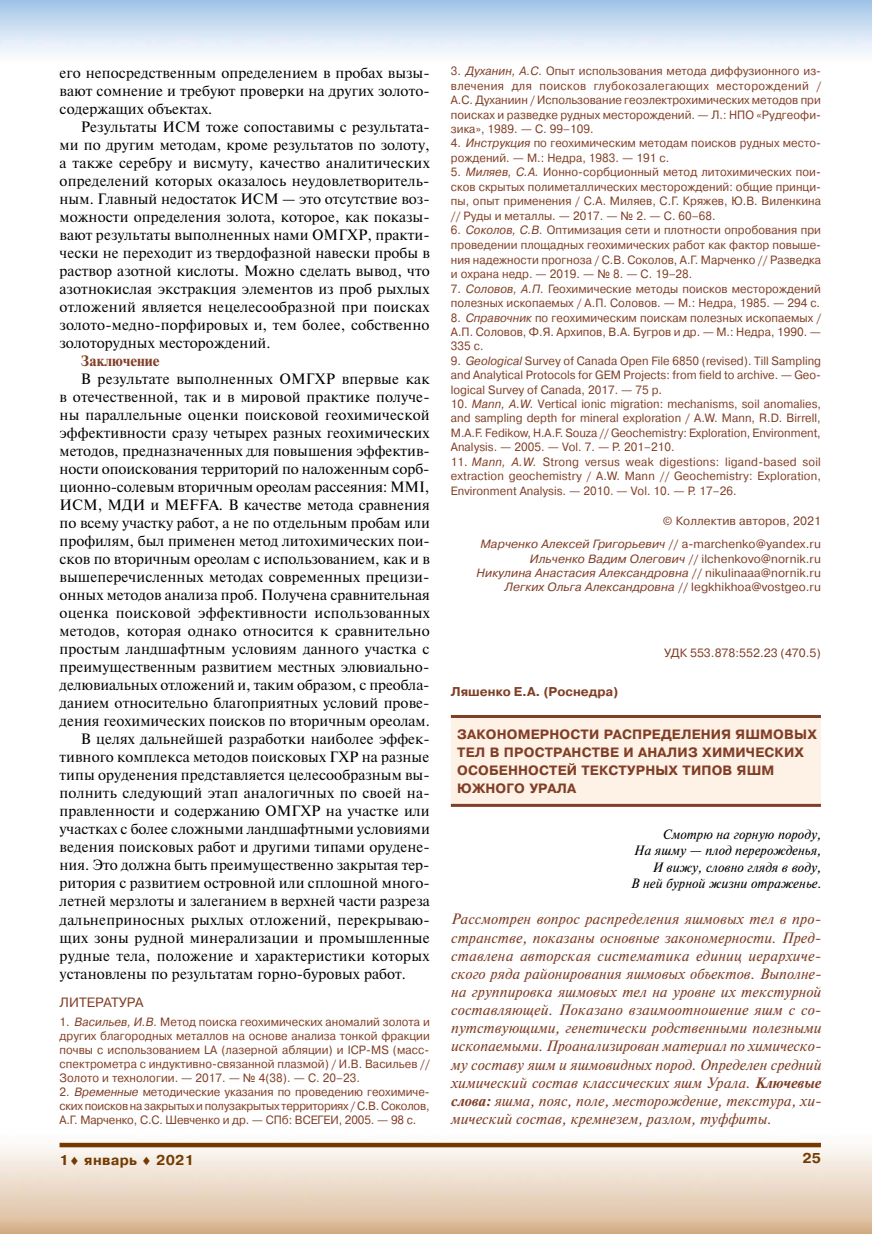
<style>
.page{position:relative;width:872px;height:1234px;background:#fff}
.page>*{position:absolute;margin:0;border:0;box-sizing:border-box;transform-origin:0 0}
.t1{font:15px/18px "Newton C";letter-spacing:.005em;color:#000;text-align:justify}
.t2{font:italic 15px/18.1px "Newton C";letter-spacing:.005em;color:#813e26;text-align:justify}
.t3{font:700 15px "Newton C";letter-spacing:.005em;color:#813e26}
.t4{font:700 14.25px "Pragmatica C";letter-spacing:.025em;color:#753a02}
.t5{font:700 13.5px/18px "Pragmatica C";letter-spacing:.01em;color:#813e26}
.t6{font:italic 13.5px/16.2px "Newton C";letter-spacing:.005em;color:#000;text-align:right}
.t7{font:13.5px "Pragmatica C";letter-spacing:.005em;color:#813e26}
.t8{font:700 12.75px "Pragmatica C";color:#813e26}
.t9{font:12px/14.4px "Pragmatica C";letter-spacing:.005em;color:#813e26;text-align:justify;scale:.95 1}
.t10{font:italic 12px/14.4px "Pragmatica C";letter-spacing:.005em;color:#813e26;text-align:right}
.t11{font:12px/23px "Pragmatica C";letter-spacing:.005em;color:#813e26;text-align:right}
.s1{font-style:italic}
.s2{font-style:normal}
.s3{font-weight:700}
</style>
<div class="page">
<img style="left:26px;top:1142px;width:846px;height:91px">
<svg style="left:60px;top:1142px;width:761px;height:4px;background:#906033"></svg>
<div style="left:451px;top:716px;width:370px;height:90px;background:#fef1e5"></div>
<hr style="left:451px;top:714px;width:370px;height:3px;background:#813e26">
<hr style="left:451px;top:803px;width:370px;height:3px;background:#813e26">
<p class="t1" style="left:60px;top:64px;width:372px">его непосредственным определением в пробах вызы&shy;вают сомнение и требуют проверки на других золото&shy;содержащих объектах.</p>
<p class="t1" style="left:60px;top:118px;width:372px;text-indent:21px">Результаты ИСМ тоже сопоставимы с результата&shy;ми по другим методам, кроме результатов по золоту, а также серебру и висмуту, качество аналитических определений которых оказалось неудовлетворитель&shy;ным. Главный недостаток ИСМ — это отсутствие воз&shy;можности определения золота, которое, как показы&shy;вают результаты выполненных нами ОМГХР, практи&shy;чески не переходит из твердофазной навески пробы в раствор азотной кислоты. Можно сделать вывод, что азотнокислая экстракция элементов из проб рыхлых отложений является нецелесообразной при поисках золото-медно-порфировых и, тем более, собственно золоторудных месторождений.</p>
<p class="t3" style="left:81px;top:352px;width:80px">Заключение</p>
<p class="t1" style="left:81px;top:370px;width:350px">В результате выполненных ОМГХР впервые как</p>
<p class="t1" style="left:60px;top:388px;width:372px">в отечественной, так и в мировой практике получе-</p>
<p class="t1" style="left:60px;top:406px;width:371px">ны параллельные оценки поисковой геохимической</p>
<p class="t1" style="left:60px;top:424px;width:371px">эффективности сразу четырех разных геохимических</p>
<p class="t1" style="left:60px;top:442px;width:372px">методов, предназначенных для повышения эффектив-</p>
<p class="t1" style="left:60px;top:460px;width:371px">ности опоискования территорий по наложенным сорб-</p>
<p class="t1" style="left:60px;top:478px;width:371px">ционно-солевым вторичным ореолам рассеяния: MMI,</p>
<p class="t1" style="left:60px;top:496px;width:372px">ИСМ, МДИ и MEFFA. В качестве метода сравнения</p>
<p class="t1" style="left:60px;top:514px;width:372px">по всему участку работ, а не по отдельным пробам или</p>
<p class="t1" style="left:60px;top:532px;width:372px">профилям, был применен метод литохимических пои-</p>
<p class="t1" style="left:60px;top:550px;width:372px">сков по вторичным ореолам с использованием, как и в</p>
<p class="t1" style="left:60px;top:568px;width:371px">вышеперечисленных методах современных прецизи-</p>
<p class="t1" style="left:60px;top:586px;width:372px">онных методов анализа проб. Получена сравнительная</p>
<p class="t1" style="left:60px;top:604px;width:372px">оценка поисковой эффективности использованных</p>
<p class="t1" style="left:60px;top:622px;width:372px">методов, которая однако относится к сравнительно</p>
<p class="t1" style="left:60px;top:640px;width:371px">простым ландшафтным условиям данного участка с</p>
<p class="t1" style="left:60px;top:658px;width:369px">преимущественным развитием местных элювиально-</p>
<p class="t1" style="left:60px;top:676px;width:371px">делювиальных отложений и, таким образом, с преобла-</p>
<p class="t1" style="left:60px;top:694px;width:371px">данием относительно благоприятных условий прове-</p>
<p class="t1" style="left:60px;top:712px;width:372px">дения геохимических поисков по вторичным ореолам.</p>
<p class="t1" style="left:81px;top:730px;width:350px">В целях дальнейшей разработки наиболее эффек-</p>
<p class="t1" style="left:60px;top:748px;width:371px">тивного комплекса методов поисковых ГХР на разные</p>
<p class="t1" style="left:60px;top:766px;width:372px">типы оруденения представляется целесообразным вы-</p>
<p class="t1" style="left:60px;top:784px;width:372px">полнить следующий этап аналогичных по своей на-</p>
<p class="t1" style="left:60px;top:802px;width:371px">правленности и содержанию ОМГХР на участке или</p>
<p class="t1" style="left:60px;top:820px;width:372px">участках с более сложными ландшафтными условиями</p>
<p class="t1" style="left:60px;top:838px;width:372px">ведения поисковых работ и другими типами орудене-</p>
<p class="t1" style="left:60px;top:856px;width:371px">ния. Это должна быть преимущественно закрытая тер-</p>
<p class="t1" style="left:60px;top:874px;width:372px">ритория с развитием островной или сплошной много-</p>
<p class="t1" style="left:60px;top:892px;width:372px">летней мерзлоты и залеганием в верхней части разреза</p>
<p class="t1" style="left:60px;top:910px;width:372px">дальнеприносных рыхлых отложений, перекрываю-</p>
<p class="t1" style="left:60px;top:928px;width:372px">щих зоны рудной минерализации и промышленные</p>
<p class="t1" style="left:60px;top:946px;width:371px">рудные тела, положение и характеристики которых</p>
<p class="t1" style="left:60px;top:964px;width:348px">установлены по результатам горно-буровых работ.</p>
<p class="t7" style="left:60px;top:995px;width:86px">ЛИТЕРАТУРА</p>
<p class="t9" style="left:60px;top:1015px;width:391px;line-height:14px">1. <span class="s1">Васильев, И.В.</span> Метод поиска геохимических аномалий золота и других благородных металлов на основе анализа тонкой фракции почвы с использованием LA (лазерной абляции) и ICP-MS (масс&shy;спектрометра с индуктивно-связанной плазмой) / И.В. Васильев // Золото и технологии. — 2017. — № 4(38). — С. 20–23.</p>
<p class="t9" style="left:60px;top:1084px;width:391px;line-height:14px">2. <span class="s1">Временные</span> методические указания по проведению геохимиче&shy;ских поисков на закрытых и полузакрытых территориях / С.В. Соколов, А.Г. Марченко, С.С. Шевченко и др. — СПб: ВСЕГЕИ, 2005. — 98 с.</p>
<p class="t9" style="left:451px;top:64px;width:391px">3. <span class="s1">Духанин, А.С.</span> Опыт использования метода диффузионного из&shy;влечения для поисков глубокозалегающих месторождений / А.С. Духаниин / Использование геоэлектрохимических методов при поисках и разведке рудных месторождений. — Л.: НПО «Рудгеофи&shy;зика», 1989. — С. 99–109.</p>
<p class="t9" style="left:451px;top:136px;width:391px">4. <span class="s1">Инструкция</span> по геохимическим методам поисков рудных место&shy;рождений. — М.: Недра, 1983. — 191 с.</p>
<p class="t9" style="left:451px;top:165px;width:391px">5. <span class="s1">Миляев, С.А.</span> Ионно-сорбционный метод литохимических пои&shy;сков скрытых полиметаллических месторождений: общие принци&shy;пы, опыт применения / С.А. Миляев, С.Г. Кряжев, Ю.В. Виленкина // Руды и металлы. — 2017. — № 2. — С. 60–68.</p>
<p class="t9" style="left:451px;top:223px;width:391px">6. <span class="s1">Соколов, С.В.</span> Оптимизация сети и плотности опробования при проведении площадных геохимических работ как фактор повыше&shy;ния надежности прогноза / С.В. Соколов, А.Г. Марченко // Разведка и охрана недр. — 2019. — № 8. — С. 19–28.</p>
<p class="t9" style="left:451px;top:281px;width:391px">7. <span class="s1">Соловов, А.П.</span> Геохимические методы поисков месторождений полезных ископаемых / А.П. Соловов. — М.: Недра, 1985. — 294 с.</p>
<p class="t9" style="left:451px;top:310px;width:391px">8. <span class="s1">Справочник</span> по геохимическим поискам полезных ископаемых / А.П. Соловов, Ф.Я. Архипов, В.А. Бугров и др. — М.: Недра, 1990. — 335 с.</p>
<p class="t9" style="left:451px;top:353px;width:391px">9. <span class="s1">Geological</span> Survey of Canada Open File 6850 (revised). Till Sampling and Analytical Protocols for GEM Projects: from field to archive. — Geo&shy;logical Survey of Canada, 2017. — 75 p.</p>
<p class="t9" style="left:451px;top:397px;width:391px">10. <span class="s1">Mann, A.W.</span> Vertical ionic migration: mechanisms, soil anomalies, and sampling depth for mineral exploration / A.W. Mann, R.D. Birrell, M.A.F. Fedikow, H.A.F. Souza // Geochemistry: Exploration, Environment, Analysis. — 2005. — Vol. 7. — P. 201–210.</p>
<p class="t9" style="left:451px;top:454px;width:391px">11. <span class="s1">Mann, A.W.</span> Strong versus weak digestions: ligand-based soil extraction geochemistry / A.W. Mann // Geochemistry: Exploration, Environment Analysis. — 2010. — Vol. 10. — P. 17–26.</p>
<p class="t11" style="left:480px;top:510px;width:342px">© Коллектив авторов, 2021<br><span class="s1">Марченко Алексей Григорьевич</span> // a-marchenko@yandex.ru</p>
<p class="t10" style="left:476px;top:551px;width:346px">Ильченко Вадим Олегович <span class="s2">// ilchenkovo@nornik.ru<br></span>Никулина Анастасия Александровна <span class="s2">// nikulinaaa@nornik.ru<br></span>Легких Ольга Александровна <span class="s2">// legkhikhoa@vostgeo.ru</span></p>
<p class="t11" style="left:664px;top:641px;width:158px">УДК 553.878:552.23 (470.5)</p>
<p class="t8" style="left:451px;top:684px;width:169px">Ляшенко Е.А. (Роснедра)</p>
<p class="t5" style="left:457px;top:725px;width:361px">ЗАКОНОМЕРНОСТИ РАСПРЕДЕЛЕНИЯ ЯШМОВЫХ<br>ТЕЛ В ПРОСТРАНСТВЕ И АНАЛИЗ ХИМИЧЕСКИХ<br>ОСОБЕННОСТЕЙ ТЕКСТУРНЫХ ТИПОВ ЯШМ<br>ЮЖНОГО УРАЛА</p>
<p class="t6" style="left:630px;top:826px;width:192px">Смотрю на горную породу,<br>На яшму — плод перерожденья,<br>И вижу, словно глядя в воду,<br>В ней бурной жизни отраженье<span class="s2">.</span></p>
<p class="t2" style="left:451px;top:910px;width:372px">Рассмотрен вопрос распределения яшмовых тел в про&shy;странстве, показаны основные закономерности. Пред&shy;ставлена авторская систематика единиц иерархиче&shy;ского ряда районирования яшмовых объектов. Выполне&shy;на группировка яшмовых тел на уровне их текстурной составляющей. Показано взаимоотношение яшм с со&shy;путствующими, генетически родственными полезными ископаемыми. Проанализирован материал по химическо&shy;му составу яшм и яшмовидных пород. Определен средний химический состав классических яшм Урала. <span class="s3">Ключевые слова:</span> яшма, пояс, поле, месторождение, текстура, хи&shy;мический состав, кремнезем, разлом, туффиты.</p>
<p class="t4" style="left:60px;top:1151px;width:136px">1♦ январь ♦ 2021</p>
<p class="t4" style="left:802px;top:1150px;width:20px">25</p>
</div>
